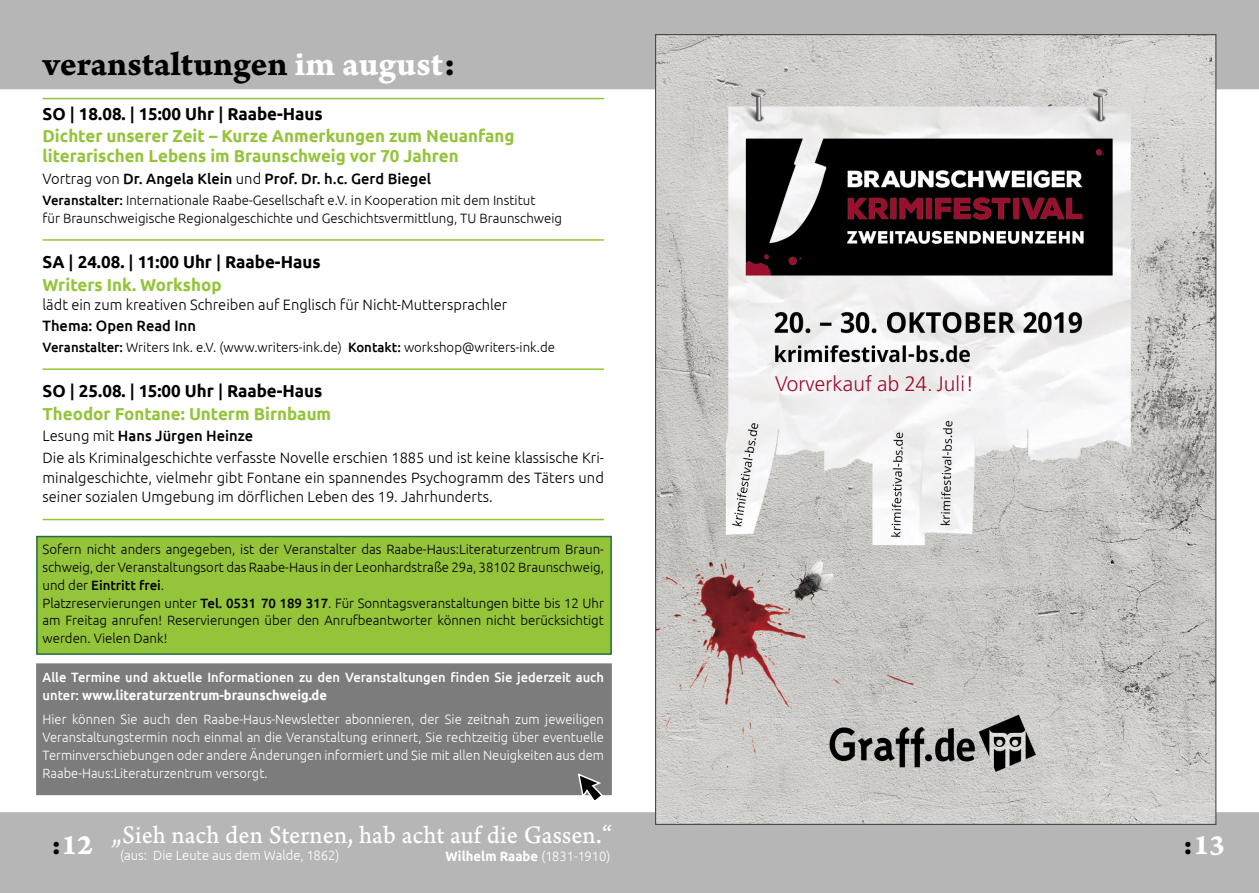
<style>
.page{position:relative;width:1259px;height:893px;background:#b6b6b6}
.page>*{position:absolute;margin:0;border:0;box-sizing:border-box;transform-origin:0 0}
.t1{font:36px "Arno Pro Bold Caption";letter-spacing:-.005em;color:#000}
.t2{font:30px "Arno Pro Bold Caption";color:#fff}
.t3{font:26.25px "Arno Pro Caption";color:#fff;scale:.95 1}
.t4{font:300 21px "Frutiger LT Std";letter-spacing:.005em;color:#9c0f2e}
.t5{font:700 17.25px/22.5px "Ubuntu";color:#94c43a}
.t6{font:700 17.25px/22.5px "Ubuntu";color:#000}
.t7{font:300 15px/22.5px "Ubuntu";color:#000}
.t8{font:500 15px "Ubuntu";color:#000}
.t9{font:300 13.5px/18px "Ubuntu";color:#000}
.t10{font:300 13.5px/18px "Ubuntu";color:#fff;text-align:justify;scale:.96 1}
.t11{font:500 13.5px/18px "Ubuntu";color:#fff;scale:.96 1}
.t12{font:700 13.5px "Ubuntu";letter-spacing:.005em;color:#fff;scale:.96 1}
.s1{color:#fff}
.s2{color:#000}
.s3{font-weight:500;color:#000}
.s4{font-weight:300}
.s5{font-weight:500}
.s6{color:#94c43a}
.s7{font-weight:700}
.s8{font-size:27px}
</style>
<div class="page">
<div style="left:0;top:89px;width:1259px;height:723px;background:#fff"></div>
<img style="left:657px;top:36px;width:557px;height:787px">
<hr style="left:43px;top:98px;width:561px;height:1px;background:#94c43a">
<div style="left:36px;top:536px;width:576px;height:119px;background:#94c43a;border:2px solid #246c44"></div>
<hr style="left:43px;top:239px;width:561px;height:2px;background:#94c43a">
<hr style="left:43px;top:368px;width:561px;height:2px;background:#94c43a">
<hr style="left:43px;top:519px;width:561px;height:1px;background:#94c43a">
<div style="left:36px;top:663px;width:576px;height:132px;background:#7c7c7c;border:2px solid #7c7c7c"></div>
<svg style="left:577px;top:773px;width:27px;height:31px"></svg>
<h1 class="t1" style="left:43px;top:43px;width:415px">veranstaltungen <span class="s1">im august</span>:</h1>
<p class="t5" style="left:43px;top:102px;width:473px"><span class="s2">SO</span> <span class="s3">|</span> <span class="s2">18.08.</span> <span class="s3">|</span> <span class="s2">15:00 Uhr</span> <span class="s3">|</span> <span class="s2">Raabe-Haus<br></span>Dichter unserer Zeit – Kurze Anmerkungen zum Neuanfang</p>
<p class="t5" style="left:43px;top:144px;width:418px">literarischen Lebens im Braunschweig vor 70 Jahren</p>
<p class="t8" style="left:43px;top:169px;width:390px"><span class="s4">Vortrag von</span> Dr. Angela Klein <span class="s4">und</span> Prof. Dr. h.c. Gerd Biegel</p>
<p class="t9" style="left:43px;top:191px;width:521px"><span class="s5">Veranstalter:</span> Internationale Raabe-Gesellschaft e.V. in Kooperation mit dem Institut<br>für Braunschweigische Regionalgeschichte und Geschichtsvermittlung, TU Braunschweig</p>
<p class="t6" style="left:43px;top:251px;width:280px">SA <span class="s5">|</span> 24.08. <span class="s5">|</span> 11:00 Uhr <span class="s5">|</span> Raabe-Haus<br><span class="s6">Writers Ink. Workshop</span></p>
<p class="t7" style="left:43px;top:293px;width:466px">lädt ein zum kreativen Schreiben auf Englisch für Nicht-Muttersprachler</p>
<p class="t8" style="left:43px;top:316px;width:155px">Thema: Open Read Inn</p>
<p class="t9" style="left:43px;top:338px;width:514px"><span class="s5">Veranstalter:</span> Writers Ink. e.V. (www.writers-ink.de) <span class="s5">Kontakt:</span> workshop@writers-ink.de</p>
<p class="t5" style="left:43px;top:380px;width:290px"><span class="s2">SO</span> <span class="s3">|</span> <span class="s2">25.08.</span> <span class="s3">|</span> <span class="s2">15:00 Uhr</span> <span class="s3">|</span> <span class="s2">Raabe-Haus<br></span>Theodor Fontane: Unterm Birnbaum</p>
<p class="t7" style="left:43px;top:424px;width:563px">Lesung mit <span class="s5">Hans Jürgen Heinze<br></span>Die als Kriminalgeschichte verfasste Novelle erschien 1885 und ist keine klassische Kri-</p>
<p class="t7" style="left:43px;top:467px;width:563px;line-height:19.5px">minalgeschichte, vielmehr gibt Fontane ein spannendes Psychogramm des Täters und seiner sozialen Umgebung im dörflichen Leben des 19. Jahrhunderts.</p>
<p class="t9" style="left:43px;top:539px;width:563px">Sofern nicht anders angegeben, ist der Veranstalter das Raabe-Haus:Literaturzentrum Braun&shy;schweig, der Veranstaltungsort das Raabe-Haus in der Leonhardstraße 29a, 38102 Braunschweig, und der <span class="s5">Eintritt frei</span>.<br>Platzreservierungen unter <span class="s5">Tel. 0531 70 189 317</span>. Für Sonntagsveranstaltungen bitte bis 12 Uhr am Freitag anrufen! Reservierungen über den Anrufbeantworter können nicht berücksichtigt werden. Vielen Dank!</p>
<p class="t11" style="left:43px;top:668px;width:586px">Alle Termine und aktuelle Informationen zu den Veranstaltungen finden Sie jederzeit auch unter: <span class="s7">www.literaturzentrum-braunschweig.de</span></p>
<p class="t10" style="left:43px;top:710px;width:586px">Hier können Sie auch den Raabe-Haus-Newsletter abonnieren, der Sie zeitnah zum jeweiligen Veranstaltungstermin noch einmal an die Veranstaltung erinnert, Sie rechtzeitig über eventuelle Terminverschiebungen oder andere Änderungen informiert und Sie mit allen Neuigkeiten aus dem Raabe-Haus:Literaturzentrum versorgt.</p>
<h3 class="t4" style="left:775px;top:372px;width:200px">Vorverkauf ab 24. Juli!</h3>
<h3 class="t3" style="left:112px;top:819px;width:529px">„Sieh nach den Sternen, hab acht auf die Gassen.<span class="s8">“</span></h3>
<p class="t10" style="left:120px;top:846px;width:230px">(aus: Die Leute aus dem Walde, 1862)</p>
<p class="t12" style="left:445px;top:848px;width:173px">Wilhelm Raabe <span class="s4">(1831-1910)</span></p>
<h2 class="t2" style="left:51px;top:826px;width:44px"><span class="s2">:</span>12</h2>
<h2 class="t2" style="left:1183px;top:826px;width:44px"><span class="s2">:</span>13</h2>
</div>
